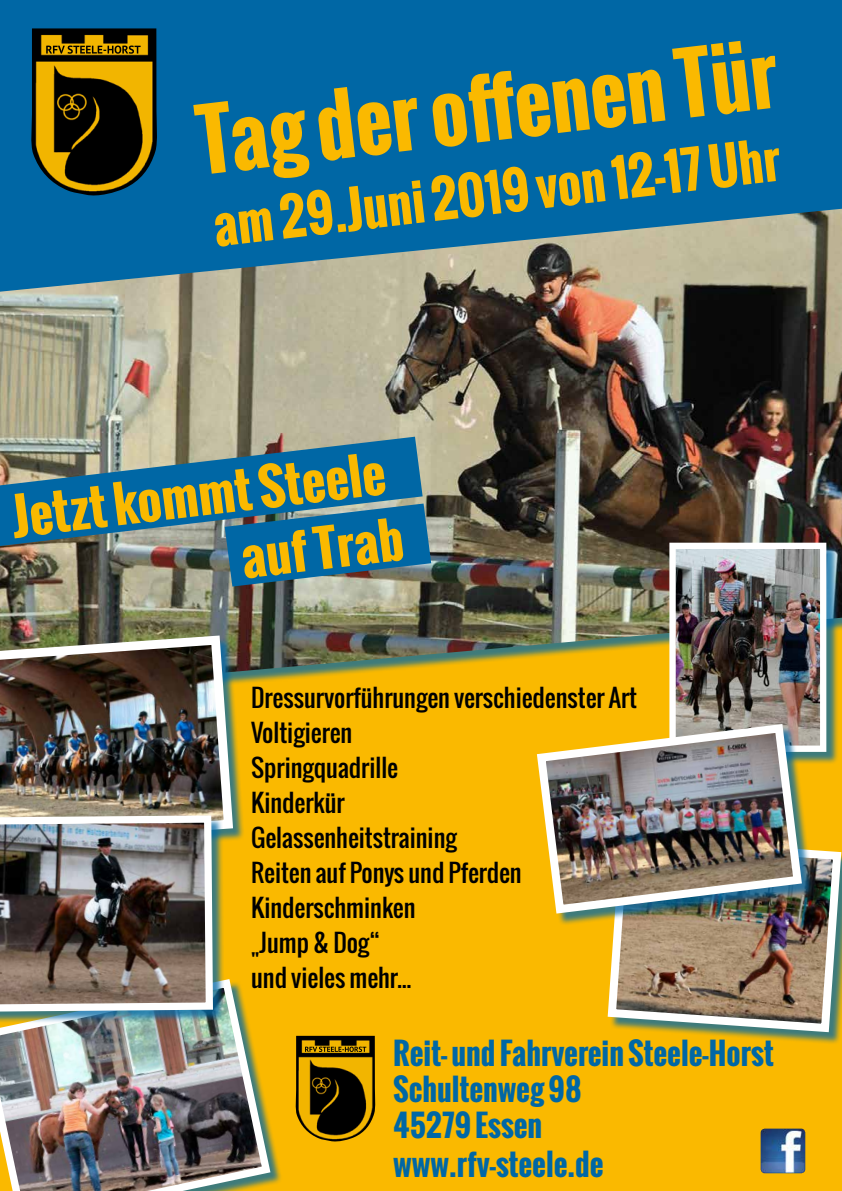
<style>
.page{position:relative;width:842px;height:1191px;background:#fff}
.page>*{position:absolute;margin:0;border:0;box-sizing:border-box;transform-origin:0 0}
.t1{font:700 80px "Oswald";color:#fab900}
.t2{font:700 50px "Oswald";color:#fab900}
.t3{font:700 49.2px/68.1px "Oswald";color:#fab900;text-align:right;scale:1.05 1}
.t4{font:700 30px/36px "Oswald";color:#0067a5}
.t5{font:24.3px/35px "Oswald";color:#000}
</style>
<div class="page">
<div style="left:0;top:615px;width:842px;height:576px;background:#fab900"></div>
<img style="left:0;top:292px;width:842px;height:391px">
<svg style="left:0;top:0;width:842px;height:292px;background:#1b71a1"></svg>
<div style="left:671px;top:544px;width:168px;height:220px;background:#0067a5;opacity:.75"></div>
<img style="left:676px;top:549px;width:143px;height:196px">
<div style="left:669px;top:542px;width:157px;height:210px;border:6px solid #fff"></div>
<div style="left:609px;top:838px;width:233px;height:206px;background:#0067a5;opacity:.75"></div>
<img style="left:607px;top:838px;width:235px;height:198px">
<img style="left:30px;top:28px;width:128px;height:169px">
<img style="left:295px;top:1035px;width:81px;height:107px">
<div style="left:539px;top:726px;width:275px;height:199px;background:#0067a5;opacity:.75"></div>
<img style="left:536px;top:719px;width:270px;height:199px">
<div style="left:0;top:981px;width:282px;height:210px;background:#0067a5;opacity:.75"></div>
<img style="left:0;top:979px;width:275px;height:212px">
<div style="left:0;top:637px;width:245px;height:220px;background:#0067a5;opacity:.75"></div>
<img style="left:0;top:631px;width:238px;height:219px">
<div style="left:0;top:817px;width:225px;height:207px;background:#0067a5;opacity:.75"></div>
<img style="left:0;top:811px;width:217px;height:204px">
<svg style="left:0;top:437px;width:423px;height:109px;background:#397a9b"></svg>
<svg style="left:225px;top:503px;width:206px;height:83px;background:#21719d"></svg>
<img style="left:761px;top:1128px;width:44px;height:45px">
<svg style="left:305px;top:1046px;width:61px;height:6px"></svg>
<svg style="left:46px;top:46px;width:95px;height:8px"></svg>
<h1 class="t1" style="left:190px;top:83px;width:586px;rotate:-7deg">Tag der offenen Tür</h1>
<h2 class="t2" style="left:209px;top:190px;width:572px;rotate:-7deg">am 29.Juni 2019 von 12-17 Uhr</h2>
<h3 class="t3" style="left:8px;top:484px;width:369px;rotate:-7deg">Jetzt kommt Steele auf Trab</h3>
<p class="t5" style="left:251px;top:679px;width:387px">Dressurvorführungen verschiedenster Art<br>Voltigieren<br>Springquadrille<br>Kinderkür<br>Gelassenheitstraining<br>Reiten auf Ponys und Pferden<br>Kinderschminken<br>„Jump &amp; Dog“<br>und vieles mehr...</p>
<p class="t4" style="left:393px;top:1035px;width:382px">Reit- und Fahrverein Steele-Horst<br>Schultenweg 98<br>45279 Essen</p>
<p class="t4" style="left:393px;top:1146px;width:212px">www.rfv-steele.de</p>
</div>
